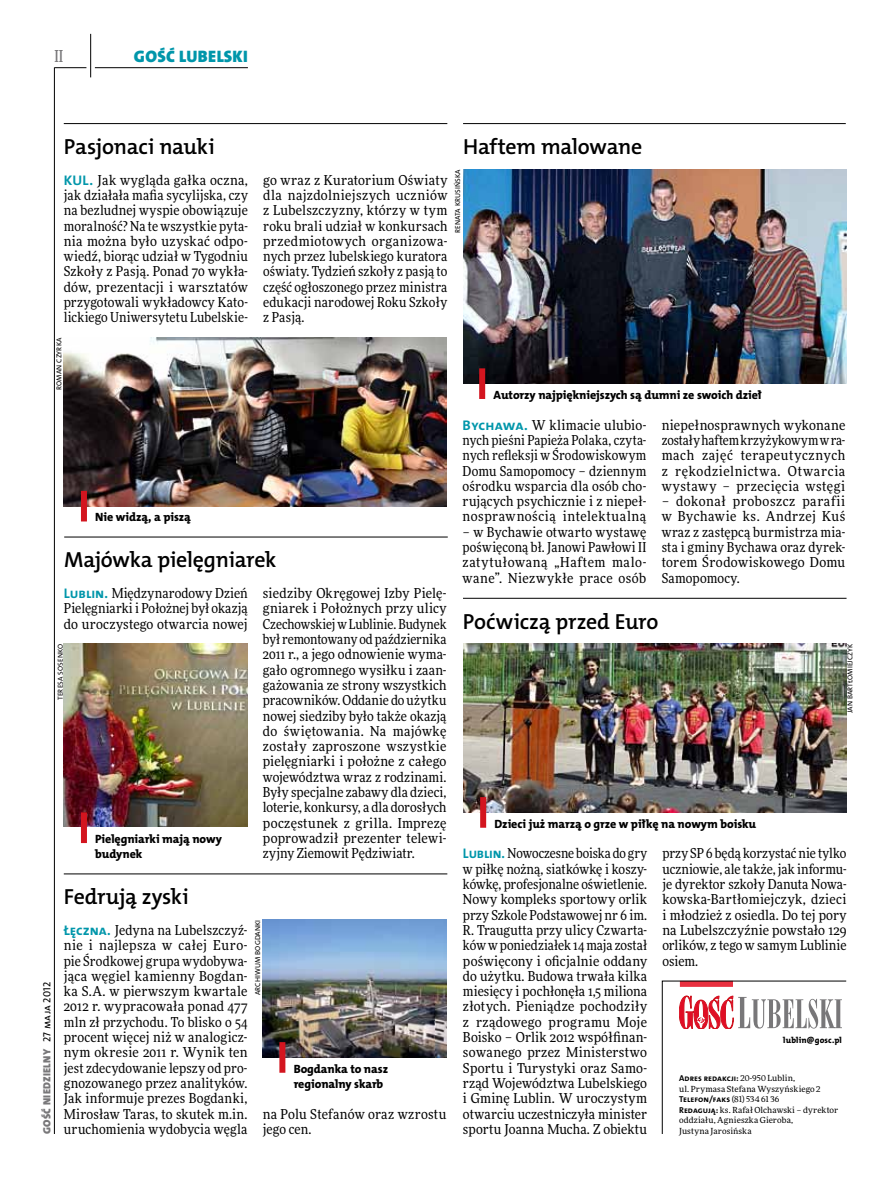
<style>
.page{position:relative;width:893px;height:1191px;background:#fff}
.page>*{position:absolute;margin:0;border:0;box-sizing:border-box;transform-origin:0 0}
.t1{font:21.9px "The Mix HP6 Se Bld";letter-spacing:-.01em;color:#000}
.t2{font:16.65px "The Mix HP9 Blk";letter-spacing:.02em;color:#0096aa}
.t3{font:500 16.5px "Freeday Narrow";color:#787779;scale:.9 1}
.t4{font:13.65px/15.3px "Freeday Narrow News";letter-spacing:.015em;color:#000;text-align:justify}
.t5{font:12px/15.3px "The Mix HP8 Ex Bld";letter-spacing:-.005em;color:#000}
.t6{font:10.5px "The Mix HP9 Blk";letter-spacing:.025em;color:#787779}
.t7{font:8.55px "The Mix HP7 Bld";letter-spacing:.005em;color:#000}
.t8{font:8.55px "The Mix HP8 Ex Bld";letter-spacing:.015em;color:#000}
.t9{font:8.4px/10.5px "Freeday News";letter-spacing:.015em;color:#000}
.t10{font:7.2px "The Mix HP5 Plain";letter-spacing:.015em;color:#000}
.s1{font-family:"The Mix HP7 Bld";font-size:13.95px;color:#0096aa}
.s2{font-family:"The Mix HP5 Plain";color:#000}
.s3{font-family:"Freeday News";font-size:8.4px}
.s4{font-family:"The Mix HP7 Bld";font-size:8.55px}
</style>
<div class="page">
<hr style="left:54px;top:67px;width:1px;height:1067px;background:#000">
<hr style="left:90px;top:34px;width:1px;height:43px;background:#000">
<hr style="left:54px;top:67px;width:32px;height:1px;background:#000">
<hr style="left:95px;top:67px;width:153px;height:1px;background:#000">
<svg style="left:662px;top:980px;width:185px;height:154px"></svg>
<hr style="left:64px;top:123px;width:383px;height:1px;background:#000">
<img style="left:64px;top:338px;width:382px;height:168px">
<div style="left:81px;top:491px;width:6px;height:30px;background:#d3151f"></div>
<hr style="left:463px;top:598px;width:383px;height:1px;background:#000">
<hr style="left:463px;top:123px;width:383px;height:1px;background:#000">
<img style="left:463px;top:169px;width:383px;height:215px">
<div style="left:479px;top:368px;width:6px;height:31px;background:#d3151f"></div>
<hr style="left:64px;top:537px;width:384px;height:1px;background:#000">
<img style="left:64px;top:644px;width:184px;height:182px">
<img style="left:463px;top:644px;width:383px;height:168px">
<div style="left:480px;top:797px;width:6px;height:30px;background:#d3151f"></div>
<div style="left:81px;top:812px;width:6px;height:31px;background:#d3151f"></div>
<hr style="left:64px;top:873px;width:383px;height:1px;background:#000">
<img style="left:262px;top:919px;width:184px;height:138px">
<div style="left:279px;top:1042px;width:6px;height:30px;background:#d3151f"></div>
<p class="t3" style="left:54px;top:46px;width:11px">II</p>
<p class="t2" style="left:134px;top:46px;width:115px">GOŚĆ LUBELSKI</p>
<h1 class="t1" style="left:64px;top:132px;width:152px">Pasjonaci nauki</h1>
<h1 class="t1" style="left:463px;top:132px;width:181px">Haftem malowane</h1>
<p class="t10" style="left:453px;top:233px;width:65px;rotate:-90deg">Renata Krusińska</p>
<p class="t4" style="left:64px;top:172px;width:186px"><span class="s1">KUL.</span> Jak wygląda gałka oczna, jak działała mafia sycylijska, czy na bezludnej wyspie obowiązuje moralność? Na te wszystkie pyta&shy;nia można było uzyskać odpo&shy;wiedź, biorąc udział w Tygodniu Szkoły z Pasją. Ponad 70 wykła&shy;dów, prezentacji i warsztatów przygotowali wykładowcy Kato&shy;lickiego Uniwersytetu Lubelskie-</p>
<p class="t4" style="left:263px;top:172px;width:186px">go wraz z Kuratorium Oświaty dla najzdolniejszych uczniów z Lubelszczyzny, którzy w tym roku brali udział w konkursach przedmiotowych organizowa&shy;nych przez lubelskiego kuratora oświaty. Tydzień szkoły z pasją to część ogłoszonego przez ministra edukacji narodowej Roku Szkoły z Pasją.</p>
<p class="t10" style="left:55px;top:390px;width:53px;rotate:-90deg">Roman Czyrka</p>
<p class="t5" style="left:493px;top:387px;width:270px">Autorzy najpiękniejszych są dumni ze swoich dzieł</p>
<p class="t5" style="left:95px;top:510px;width:97px">Nie widzą, a piszą</p>
<h1 class="t1" style="left:64px;top:546px;width:214px">Majówka pielęgniarek</h1>
<p class="t4" style="left:64px;top:585px;width:185px"><span class="s1">Lublin.</span> Międzynarodowy Dzień Pielęgniarki i Położnej był okazją do uroczystego otwarcia nowej</p>
<p class="t4" style="left:263px;top:585px;width:185px">siedziby Okręgowej Izby Pielę&shy;gniarek i Położnych przy ulicy Czechowskiej w Lublinie. Budynek był remontowany od października 2011 r., a jego odnowienie wyma&shy;gało ogromnego wysiłku i zaan&shy;gażowania ze strony wszystkich pracowników. Oddanie do użytku nowej siedziby było także okazją do świętowania. Na majówkę zostały zaproszone wszystkie pielęgniarki i położne z całego województwa wraz z rodzinami.<br>Były specjalne zabawy dla dzieci, loterie, konkursy, a dla dorosłych poczęstunek z grilla. Imprezę poprowadził prezenter telewi&shy;zyjny Ziemowit Pędziwiatr.</p>
<p class="t10" style="left:56px;top:700px;width:57px;rotate:-90deg">Teresa Sosenko</p>
<p class="t5" style="left:95px;top:831px;width:128px">Pielęgniarki mają nowy budynek</p>
<p class="t6" style="left:40px;top:1134px;width:153px;rotate:-90deg">GOŚĆ NIEDZIELNY <span class="s2">27 maja 2012</span></p>
<h1 class="t1" style="left:64px;top:883px;width:127px">Fedrują zyski</h1>
<p class="t10" style="left:253px;top:995px;width:77px;rotate:-90deg">Archiwum Bogdanki</p>
<p class="t4" style="left:64px;top:922px;width:185px"><span class="s1">Łęczna.</span> Jedyna na Lubelszczyź&shy;nie i najlepsza w całej Euro&shy;pie Środkowej grupa wydobywa&shy;jąca węgiel kamienny Bogdan&shy;ka S.A. w pierwszym kwartale 2012 r. wypracowała ponad 477 mln zł przychodu. To blisko o 54 procent więcej niż w analogicz&shy;nym okresie 2011 r. Wynik ten jest zdecydowanie lepszy od pro&shy;gnozowanego przez analityków.<br>Jak informuje prezes Bogdanki, Mirosław Taras, to skutek m.in. uruchomienia wydobycia węgla</p>
<p class="t5" style="left:294px;top:1061px;width:96px">Bogdanka to nasz regionalny skarb</p>
<p class="t4" style="left:263px;top:1106px;width:185px">na Polu Stefanów oraz wzrostu jego cen.</p>
<p class="t4" style="left:463px;top:417px;width:185px"><span class="s1">Bychawa.</span> W klimacie ulubio&shy;nych pieśni Papieża Polaka, czyta&shy;nych refleksji w Środowiskowym Domu Samopomocy – dziennym ośrodku wsparcia dla osób cho&shy;rujących psychicznie i z niepeł&shy;nosprawnością intelektualną</p>
<p class="t4" style="left:463px;top:524px;width:185px">– w Bychawie otwarto wystawę poświęconą bł. Janowi Pawłowi II zatytułowaną „Haftem malo&shy;wane”. Niezwykłe prace osób</p>
<p class="t4" style="left:662px;top:417px;width:185px">niepełnosprawnych wykonane zostały haftem krzyżykowym w ra&shy;mach zajęć terapeutycznych z rękodzielnictwa. Otwarcia wystawy – przecięcia wstęgi</p>
<p class="t4" style="left:662px;top:493px;width:185px">– dokonał proboszcz parafii w Bychawie ks. Andrzej Kuś wraz z zastępcą burmistrza mia&shy;sta i gminy Bychawa oraz dyrek&shy;torem Środowiskowego Domu Samopomocy.</p>
<h1 class="t1" style="left:463px;top:607px;width:197px">Poćwiczą przed Euro</h1>
<p class="t5" style="left:494px;top:816px;width:263px">Dzieci już marzą o grze w piłkę na nowym boisku</p>
<p class="t10" style="left:845px;top:713px;width:70px;rotate:-90deg">Jan Bartłomiejczyk</p>
<p class="t4" style="left:463px;top:845px;width:186px"><span class="s1">Lublin.</span> Nowoczesne boiska do gry w piłkę nożną, siatkówkę i koszy&shy;kówkę, profesjonalne oświetlenie.<br>Nowy kompleks sportowy orlik przy Szkole Podstawowej nr 6 im.<br>R. Traugutta przy ulicy Czwarta&shy;ków w poniedziałek 14 maja został poświęcony i oficjalnie oddany do użytku. Budowa trwała kilka miesięcy i pochłonęła 1,5 miliona złotych. Pieniądze pochodziły z rządowego programu Moje Boisko – Orlik 2012 współfinan&shy;sowanego przez Ministerstwo Sportu i Turystyki oraz Samo&shy;rząd Województwa Lubelskiego i Gminę Lublin. W uroczystym otwarciu uczestniczyła minister sportu Joanna Mucha. Z obiektu</p>
<p class="t4" style="left:662px;top:845px;width:186px">przy SP 6 będą korzystać nie tylko uczniowie, ale także, jak informu&shy;je dyrektor szkoły Danuta Nowa&shy;kowska-Bartłomiejczyk, dzieci i młodzież z osiedla. Do tej pory na Lubelszczyźnie powstało 129 orlików, z tego w samym Lublinie osiem.</p>
<p class="t8" style="left:783px;top:1034px;width:60px">lublin@gosc.pl</p>
<p class="t7" style="left:679px;top:1073px;width:117px">Adres redakcji: <span class="s3">20-950 Lublin,</span></p>
<p class="t9" style="left:679px;top:1083px;width:143px">ul. Prymasa Stefana Wyszyńskiego 2</p>
<p class="t7" style="left:679px;top:1094px;width:102px">Telefon/faks <span class="s3">(81) 534 61 36</span></p>
<p class="t9" style="left:679px;top:1104px;width:161px"><span class="s4">Redagują:</span> ks. Rafał Olchawski – dyrektor oddziału, Agnieszka Gieroba,<br>Justyna Jarosińska</p>
</div>
